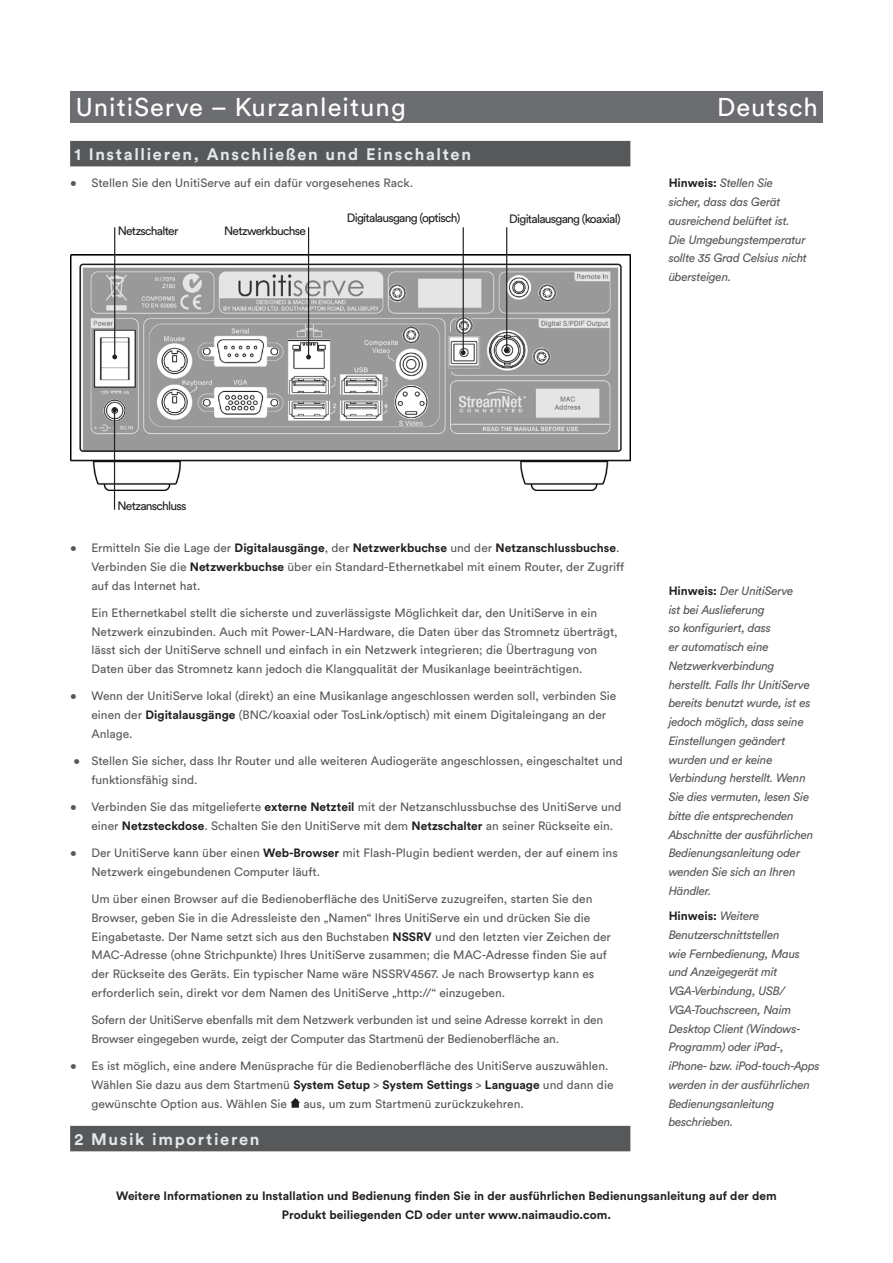
<style>
.page{position:relative;width:893px;height:1263px;background:#fff}
.page>*{position:absolute;margin:0;border:0;box-sizing:border-box;transform-origin:0 0}
.Banner{font:25.5px "Circular Std";letter-spacing:.04em;color:#fff}
.Bold_headers{font:700 16.5px "Circular Std";letter-spacing:.1em;color:#e6e7e9}
.Intro_Text{font:12px/18.8px "Circular Std";color:#57585a}
.Note{font:italic 12px/18.8px "Circular Std";letter-spacing:-.025em;color:#57585a}
.Second_Section_Head{font:700 12px/18.8px "Circular Std";color:#231f20;text-align:center}
.Diag_Label__L{font:12px "Circular Std";letter-spacing:-.06em;color:#231f20}
.Diag_Label__R{font:12px "Circular Std";letter-spacing:-.06em;color:#231f20}
.s1{font-weight:700;font-style:normal;color:#231f20}
.s2{font-weight:700;color:#231f20}
</style>
<div class="page">
<div style="left:70px;top:91px;width:753px;height:32px;background:#6c6d70"></div>
<div style="left:70px;top:141px;width:560px;height:25px;background:#57585a"></div>
<div style="left:70px;top:1126px;width:560px;height:25px;background:#57585a"></div>
<svg style="left:290px;top:1098px;width:10px;height:10px"></svg>
<img style="left:70px;top:254px;width:560px;height:237px">
<hr style="left:114px;top:410px;width:1px;height:100px;background:#231f20">
<svg style="left:112px;top:408px;width:5px;height:4px"></svg>
<hr style="left:114px;top:227px;width:1px;height:130px;background:#231f20">
<svg style="left:112px;top:354px;width:5px;height:5px"></svg>
<hr style="left:308px;top:227px;width:1px;height:130px;background:#231f20">
<svg style="left:306px;top:355px;width:5px;height:4px"></svg>
<hr style="left:506px;top:227px;width:1px;height:123px;background:#231f20">
<svg style="left:504px;top:348px;width:5px;height:5px"></svg>
<hr style="left:463px;top:227px;width:1px;height:126px;background:#231f20">
<svg style="left:461px;top:350px;width:5px;height:5px"></svg>
<p class="Banner" style="left:76px;top:92px;width:331px">UnitiServe – Kurzanleitung</p>
<p class="Banner" style="left:717px;top:92px;width:102px">Deutsch</p>
<p class="Bold_headers" style="left:74px;top:144px;width:398px">1 Installieren, Anschließen und Einschalten</p>
<p class="Intro_Text" style="left:70px;top:174px;width:344px">• Stellen Sie den UnitiServe auf ein dafür vorgesehenes Rack.</p>
<p class="Note" style="left:669px;top:174px;width:140px"><span class="s1">Hinweis:</span> Stellen Sie sicher, dass das Gerät ausreichend belüftet ist.<br>Die Umgebungstemperatur sollte 35 Grad Celsius nicht übersteigen.</p>
<p class="Diag_Label__R" style="left:347px;top:211px;width:115px">Digitalausgang (optisch)</p>
<p class="Diag_Label__L" style="left:509px;top:211px;width:113px">Digitalausgang (koaxial)</p>
<p class="Diag_Label__L" style="left:118px;top:223px;width:62px">Netzschalter</p>
<p class="Diag_Label__R" style="left:224px;top:223px;width:83px">Netzwerkbuchse</p>
<p class="Diag_Label__L" style="left:117px;top:498px;width:71px">Netzanschluss</p>
<p class="Intro_Text" style="left:91px;top:538px;width:534px;text-indent:-21px">• Ermitteln Sie die Lage der <span class="s2">Digitalausgänge</span>, der <span class="s2">Netzwerkbuchse</span> und der <span class="s2">Netzanschlussbuchse</span>.<br>Verbinden Sie die <span class="s2">Netzwerkbuchse</span> über ein Standard-Ethernetkabel mit einem Router, der Zugriff auf das Internet hat.</p>
<p class="Intro_Text" style="left:91px;top:603px;width:528px">Ein Ethernetkabel stellt die sicherste und zuverlässigste Möglichkeit dar, den UnitiServe in ein Netzwerk einzubinden. Auch mit Power-LAN-Hardware, die Daten über das Stromnetz überträgt, lässt sich der UnitiServe schnell und einfach in ein Netzwerk integrieren; die Übertragung von Daten über das Stromnetz kann jedoch die Klangqualität der Musikanlage beeinträchtigen.</p>
<p class="Intro_Text" style="left:91px;top:687px;width:526px;text-indent:-21px">• Wenn der UnitiServe lokal (direkt) an eine Musikanlage angeschlossen werden soll, verbinden Sie einen der <span class="s2">Digitalausgänge</span> (BNC/koaxial oder TosLink/optisch) mit einem Digitaleingang an der<br>Anlage.</p>
<p class="Intro_Text" style="left:91px;top:751px;width:533px;text-indent:-18px">• Stellen Sie sicher, dass Ihr Router und alle weiteren Audiogeräte angeschlossen, eingeschaltet und funktionsfähig sind.</p>
<p class="Intro_Text" style="left:91px;top:797px;width:532px;text-indent:-21px">• Verbinden Sie das mitgelieferte <span class="s2">externe Netzteil</span> mit der Netzanschlussbuchse des UnitiServe und einer <span class="s2">Netzsteckdose</span>. Schalten Sie den UnitiServe mit dem <span class="s2">Netzschalter</span> an seiner Rückseite ein.</p>
<p class="Intro_Text" style="left:91px;top:843px;width:528px;text-indent:-21px">• Der UnitiServe kann über einen <span class="s2">Web-Browser</span> mit Flash-Plugin bedient werden, der auf einem ins<br>Netzwerk eingebundenen Computer läuft.</p>
<p class="Intro_Text" style="left:91px;top:889px;width:521px">Um über einen Browser auf die Bedienoberfläche des UnitiServe zuzugreifen, starten Sie den Browser, geben Sie in die Adressleiste den „Namen“ Ihres UnitiServe ein und drücken Sie die Eingabetaste. Der Name setzt sich aus den Buchstaben <span class="s2">NSSRV</span> und den letzten vier Zeichen der MAC-Adresse (ohne Strichpunkte) Ihres UnitiServe zusammen; die MAC-Adresse finden Sie auf der Rückseite des Geräts. Ein typischer Name wäre NSSRV4567. Je nach Browsertyp kann es erforderlich sein, direkt vor dem Namen des UnitiServe „http://“ einzugeben.</p>
<p class="Intro_Text" style="left:91px;top:1010px;width:513px">Sofern der UnitiServe ebenfalls mit dem Netzwerk verbunden ist und seine Adresse korrekt in den<br>Browser eingegeben wurde, zeigt der Computer das Startmenü der Bedienoberfläche an.</p>
<p class="Intro_Text" style="left:91px;top:1056px;width:524px;text-indent:-21px">• Es ist möglich, eine andere Menüsprache für die Bedienoberfläche des UnitiServe auszuwählen.<br>Wählen Sie dazu aus dem Startmenü <span class="s2">System Setup</span> &gt; <span class="s2">System Settings</span> &gt; <span class="s2">Language</span> und dann die gewünschte Option aus. Wählen Sie</p>
<p class="Intro_Text" style="left:303px;top:1094px;width:222px">aus, um zum Startmenü zurückzukehren.</p>
<p class="Bold_headers" style="left:74px;top:1128px;width:187px">2 Musik importieren</p>
<p class="Note" style="left:669px;top:581px;width:146px"><span class="s1">Hinweis:</span> Der UnitiServe<br>ist bei Auslieferung<br>so konfiguriert, dass<br>er automatisch eine<br>Netzwerkverbindung herstellt. Falls Ihr UnitiServe bereits benutzt wurde, ist es jedoch möglich, dass seine<br>Einstellungen geändert wurden und er keine<br>Verbindung herstellt. Wenn<br>Sie dies vermuten, lesen Sie bitte die entsprechenden<br>Abschnitte der ausführlichen<br>Bedienungsanleitung oder wenden Sie sich an Ihren<br>Händler.</p>
<p class="Note" style="left:669px;top:906px;width:153px"><span class="s1">Hinweis:</span> Weitere<br>Benutzerschnittstellen<br>wie Fernbedienung, Maus und Anzeigegerät mit<br>VGA-Verbindung, USB/<br>VGA-Touchscreen, Naim<br>Desktop Client (Windows-<br>Programm) oder iPad-, iPhone- bzw. iPod-touch-Apps werden in der ausführlichen<br>Bedienungsanleitung beschrieben.</p>
<p class="Second_Section_Head" style="left:116px;top:1186px;width:662px">Weitere Informationen zu Installation und Bedienung finden Sie in der ausführlichen Bedienungsanleitung auf der dem<br>Produkt beiliegenden CD oder unter www.naimaudio.com.</p>
</div>
